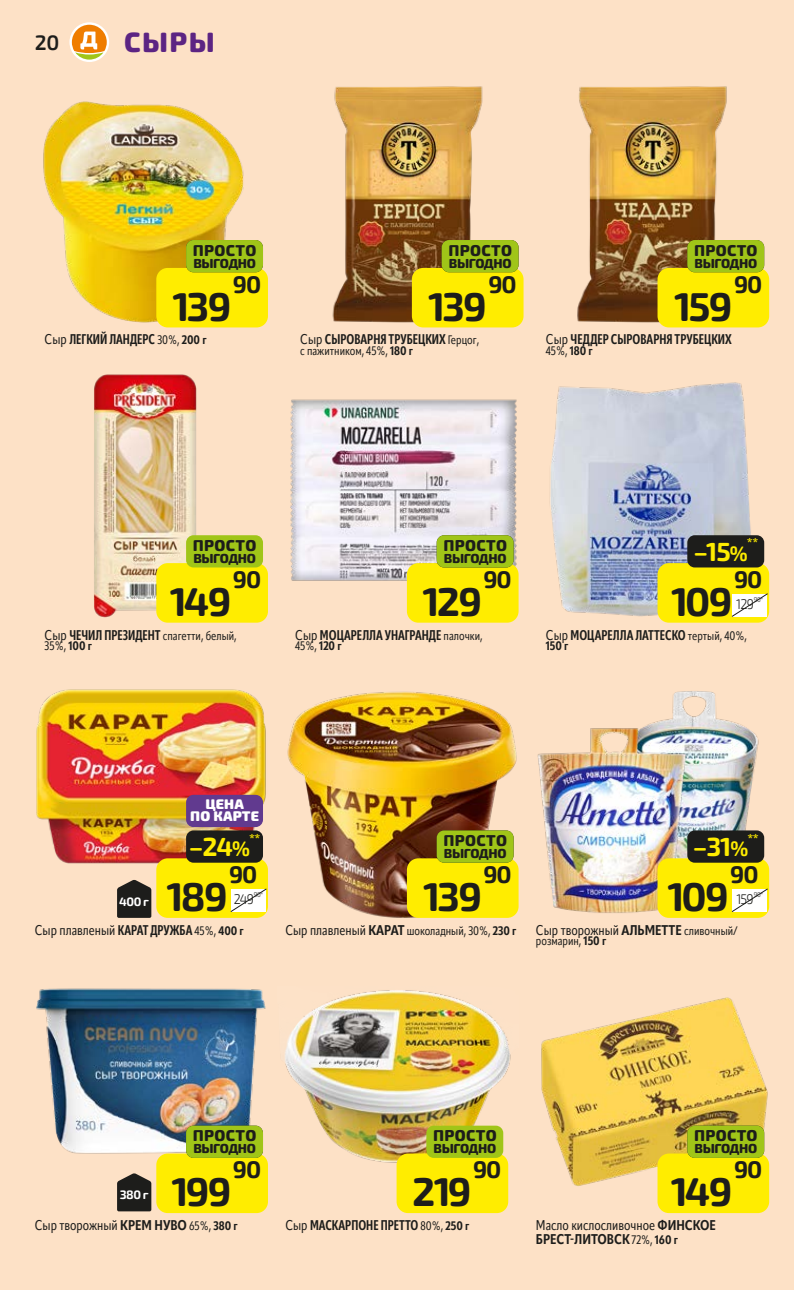
<style>
.page{position:relative;width:794px;height:1290px;background:#fde1c6}
.page>*{position:absolute;margin:0;border:0;box-sizing:border-box;transform-origin:0 0}
.t1{font:700 40.25px "Exo Soft";letter-spacing:-.06em;color:#1d1d1b}
.t2{font:800 28px "Exo Soft";color:#5c2483}
.t3{font:700 26.25px "Exo Soft";color:#ffed00}
.t4{font:700 24.15px "Exo Soft";letter-spacing:-.04em;color:#1d1d1b}
.t5{font:600 21px "Exo Soft";color:#1d1d1b}
.t6{font:800 15.75px "Exo Soft";letter-spacing:.02em;color:#1d1d1b}
.t7{font:700 14px "Apparat Extra Cond";color:#1d1d1b}
.t8{font:14px "Apparat Cond";color:#1d1d1b}
.t9{font:700 14px/14px "Apparat Cond";color:#1d1d1b}
.t10{font:900 14px/12.2px "Exo Soft";letter-spacing:.01em;color:#fff;text-align:center}
.t11{font:300 14px "Exo Soft";letter-spacing:-.06em;color:#1d1d1b;scale:.9 1}
.t12{font:800 13.12px "Exo Soft";letter-spacing:-.03em;color:#1d1d1b}
.t13{font:700 13.12px "Exo Soft";color:#ffed00}
.t14{font:12.25px/10.5px "Apparat Cond";color:#1d1d1b}
.t15{font:700 12.25px "Exo Soft";letter-spacing:-.04em;color:#fff}
.t16{font:700 12.25px "Apparat Cond";color:#1d1d1b}
.t17{font:300 7px "Exo Soft";color:#1d1d1b;scale:.9 1}
.s1{font-family:"Apparat Cond";font-weight:400}
.s2{font-family:"Apparat Cond";font-weight:400;font-size:12.25px}
.s3{font-family:"Apparat Cond";font-size:12.25px}
.s4{font-weight:700}
.s5{font-size:21px}
.s6{font-size:14px}
.s7{font-family:"Apparat Extra Cond";font-weight:700;font-size:14px}
.s8{font-family:"Apparat Extra Cond";font-weight:700}
.s9{font-size:12.25px}
.s10{font-weight:700;font-size:12.25px}
.s11{font-weight:700;font-size:14px}
.s12{font-weight:400}
.s13{font-weight:400;font-size:12.25px}
</style>
<div class="page">
<img style="left:541px;top:997px;width:228px;height:209px">
<div style="left:657px;top:1153px;width:112px;height:60px;background:#ffed00;border-radius:11px"></div>
<div style="left:687px;top:1125px;width:77px;height:33px;background:#a0c518;border-radius:7px"></div>
<img style="left:550px;top:382px;width:220px;height:236px">
<div style="left:657px;top:563px;width:112px;height:60px;background:#ffed00;border-radius:11px"></div>
<div style="left:687px;top:535px;width:77px;height:32px;background:#1d1d1b;border-radius:7px"></div>
<svg style="left:731px;top:593px;width:37px;height:24px"></svg>
<img style="left:284px;top:990px;width:227px;height:180px">
<div style="left:396px;top:1153px;width:112px;height:60px;background:#ffed00;border-radius:11px"></div>
<div style="left:426px;top:1125px;width:77px;height:33px;background:#a0c518;border-radius:7px"></div>
<img style="left:287px;top:691px;width:231px;height:227px">
<div style="left:407px;top:858px;width:111px;height:60px;background:#ffed00;border-radius:11px"></div>
<div style="left:437px;top:830px;width:76px;height:33px;background:#a0c518;border-radius:7px"></div>
<img style="left:94px;top:374px;width:103px;height:244px">
<div style="left:156px;top:563px;width:112px;height:60px;background:#ffed00;border-radius:11px"></div>
<div style="left:186px;top:535px;width:77px;height:32px;background:#a0c518;border-radius:7px"></div>
<img style="left:43px;top:101px;width:219px;height:222px">
<div style="left:156px;top:268px;width:112px;height:59px;background:#ffed00;border-radius:11px"></div>
<div style="left:186px;top:240px;width:77px;height:32px;background:#a0c518;border-radius:7px"></div>
<img style="left:290px;top:399px;width:228px;height:185px">
<div style="left:407px;top:563px;width:111px;height:60px;background:#ffed00;border-radius:11px"></div>
<div style="left:437px;top:535px;width:76px;height:32px;background:#a0c518;border-radius:7px"></div>
<img style="left:647px;top:691px;width:122px;height:175px">
<img style="left:537px;top:725px;width:150px;height:188px">
<div style="left:657px;top:858px;width:112px;height:60px;background:#ffed00;border-radius:11px"></div>
<div style="left:687px;top:830px;width:77px;height:33px;background:#1d1d1b;border-radius:7px"></div>
<svg style="left:731px;top:888px;width:37px;height:25px"></svg>
<img style="left:577px;top:86px;width:150px;height:237px">
<div style="left:657px;top:268px;width:112px;height:59px;background:#ffed00;border-radius:11px"></div>
<div style="left:687px;top:240px;width:77px;height:32px;background:#a0c518;border-radius:7px"></div>
<img style="left:332px;top:86px;width:151px;height:237px">
<div style="left:412px;top:268px;width:111px;height:59px;background:#ffed00;border-radius:11px"></div>
<div style="left:441px;top:240px;width:77px;height:32px;background:#a0c518;border-radius:7px"></div>
<img style="left:36px;top:689px;width:230px;height:174px">
<div style="left:156px;top:858px;width:112px;height:60px;background:#ffed00;border-radius:11px"></div>
<div style="left:186px;top:830px;width:77px;height:33px;background:#1d1d1b;border-radius:7px"></div>
<svg style="left:230px;top:888px;width:37px;height:25px"></svg>
<div style="left:186px;top:795px;width:77px;height:32px;background:#613a8f;border-radius:7px"></div>
<svg style="left:117px;top:880px;width:34px;height:38px"></svg>
<img style="left:36px;top:988px;width:230px;height:166px">
<div style="left:156px;top:1153px;width:112px;height:60px;background:#ffed00;border-radius:11px"></div>
<div style="left:186px;top:1125px;width:77px;height:33px;background:#a0c518;border-radius:7px"></div>
<svg style="left:117px;top:1173px;width:34px;height:38px"></svg>
<svg style="left:69px;top:22px;width:40px;height:40px"></svg>
<svg style="left:72px;top:25px;width:35px;height:35px"></svg>
<h3 class="t5" style="left:35px;top:30px;width:26px">20</h3>
<h2 class="t2" style="left:124px;top:25px;width:92px">СЫРЫ</h2>
<p class="t6" style="left:193px;top:240px;width:65px">ПРОСТО</p>
<p class="t12" style="left:193px;top:255px;width:64px">ВЫГОДНО</p>
<p class="t6" style="left:448px;top:240px;width:65px">ПРОСТО</p>
<p class="t12" style="left:449px;top:255px;width:64px">ВЫГОДНО</p>
<p class="t6" style="left:694px;top:240px;width:65px">ПРОСТО</p>
<p class="t12" style="left:694px;top:255px;width:64px">ВЫГОДНО</p>
<h3 class="t4" style="left:233px;top:270px;width:30px">90</h3>
<h1 class="t1" style="left:172px;top:283px;width:60px">139</h1>
<h3 class="t4" style="left:488px;top:270px;width:30px">90</h3>
<h1 class="t1" style="left:428px;top:283px;width:60px">139</h1>
<h3 class="t4" style="left:734px;top:270px;width:30px">90</h3>
<h1 class="t1" style="left:674px;top:283px;width:60px">159</h1>
<p class="t7" style="left:45px;top:331px;width:163px"><span class="s1">Сыр</span> ЛЕГКИЙ ЛАНДЕРС <span class="s2">30%,</span> <span class="s3">200 г</span></p>
<p class="t7" style="left:300px;top:331px;width:180px"><span class="s1">Сыр</span> СЫРОВАРНЯ ТРУБЕЦКИХ <span class="s2">Герцог,</span></p>
<p class="t14" style="left:300px;top:345px;width:114px">с пажитником, 45%, <span class="s4">180 г</span></p>
<p class="t7" style="left:546px;top:331px;width:187px"><span class="s1">Сыр</span> ЧЕДДЕР СЫРОВАРНЯ ТРУБЕЦКИХ</p>
<p class="t14" style="left:546px;top:345px;width:48px">45%, <span class="s4">180 г</span></p>
<p class="t6" style="left:193px;top:536px;width:65px">ПРОСТО</p>
<p class="t12" style="left:193px;top:550px;width:64px">ВЫГОДНО</p>
<p class="t6" style="left:443px;top:536px;width:65px">ПРОСТО</p>
<p class="t12" style="left:444px;top:550px;width:64px">ВЫГОДНО</p>
<p class="t13" style="left:747px;top:535px;width:13px">**</p>
<h3 class="t3" style="left:693px;top:536px;width:56px">–15<span class="s5">%</span></h3>
<h3 class="t4" style="left:233px;top:565px;width:30px">90</h3>
<h1 class="t1" style="left:170px;top:578px;width:63px">149</h1>
<h3 class="t4" style="left:483px;top:565px;width:30px">90</h3>
<h1 class="t1" style="left:422px;top:578px;width:61px">129</h1>
<p class="t14" style="left:45px;top:630px;width:194px"><span class="s6">Сыр</span> <span class="s7">ЧЕЧИЛ ПРЕЗИДЕНТ</span> спагетти, белый,<br>35%, <span class="s4">100 г</span></p>
<p class="t7" style="left:295px;top:626px;width:189px"><span class="s1">Сыр</span> МОЦАРЕЛЛА УНАГРАНДЕ <span class="s2">палочки,</span></p>
<p class="t14" style="left:295px;top:640px;width:48px">45%, <span class="s4">120 г</span></p>
<h3 class="t4" style="left:734px;top:565px;width:30px">90</h3>
<h1 class="t1" style="left:671px;top:578px;width:63px">109</h1>
<p class="t11" style="left:736px;top:596px;width:21px">129</p>
<p class="t17" style="left:754px;top:595px;width:12px">90*</p>
<p class="t7" style="left:546px;top:626px;width:203px"><span class="s1">Сыр</span> МОЦАРЕЛЛА ЛАТТЕСКО <span class="s2">тертый, 40%,</span></p>
<p class="t16" style="left:546px;top:638px;width:24px">150 г</p>
<p class="t10" style="left:190px;top:798px;width:70px">ЦЕНА<br>ПО КАРТЕ</p>
<p class="t13" style="left:249px;top:830px;width:13px">**</p>
<h3 class="t3" style="left:189px;top:831px;width:63px">–24<span class="s5">%</span></h3>
<p class="t6" style="left:443px;top:831px;width:65px">ПРОСТО</p>
<p class="t12" style="left:444px;top:846px;width:64px">ВЫГОДНО</p>
<p class="t13" style="left:747px;top:830px;width:13px">**</p>
<h3 class="t3" style="left:693px;top:831px;width:57px">–31<span class="s5">%</span></h3>
<p class="t15" style="left:119px;top:894px;width:31px">400 г</p>
<h3 class="t4" style="left:229px;top:860px;width:30px">90</h3>
<h1 class="t1" style="left:167px;top:873px;width:63px">189</h1>
<p class="t11" style="left:234px;top:891px;width:24px">249</p>
<p class="t17" style="left:254px;top:891px;width:12px">90*</p>
<p class="t8" style="left:35px;top:921px;width:211px">Сыр плавленый <span class="s8">КАРАТ ДРУЖБА</span> <span class="s9">45%,</span> <span class="s10">400 г</span></p>
<h3 class="t4" style="left:483px;top:860px;width:30px">90</h3>
<h1 class="t1" style="left:423px;top:873px;width:60px">139</h1>
<p class="t14" style="left:285px;top:925px;width:233px"><span class="s6">Сыр плавленый</span> <span class="s11">КАРАТ</span> шоколадный, 30%, <span class="s4">230 г</span></p>
<h3 class="t4" style="left:730px;top:860px;width:30px">90</h3>
<h1 class="t1" style="left:667px;top:873px;width:63px">109</h1>
<p class="t11" style="left:736px;top:891px;width:21px">159</p>
<p class="t17" style="left:754px;top:891px;width:12px">90*</p>
<p class="t8" style="left:536px;top:921px;width:203px">Сыр творожный <span class="s4">АЛЬМЕТТЕ</span> <span class="s9">сливочный/</span></p>
<p class="t14" style="left:536px;top:936px;width:72px">розмарин, <span class="s4">150 г</span></p>
<p class="t6" style="left:193px;top:1126px;width:65px">ПРОСТО</p>
<p class="t12" style="left:193px;top:1141px;width:64px">ВЫГОДНО</p>
<p class="t6" style="left:433px;top:1126px;width:65px">ПРОСТО</p>
<p class="t12" style="left:433px;top:1141px;width:64px">ВЫГОДНО</p>
<p class="t6" style="left:694px;top:1126px;width:65px">ПРОСТО</p>
<p class="t12" style="left:694px;top:1141px;width:64px">ВЫГОДНО</p>
<p class="t15" style="left:120px;top:1188px;width:30px">380 г</p>
<h3 class="t4" style="left:233px;top:1155px;width:30px">90</h3>
<h1 class="t1" style="left:172px;top:1168px;width:61px">199</h1>
<h3 class="t4" style="left:473px;top:1155px;width:30px">90</h3>
<h1 class="t1" style="left:412px;top:1168px;width:61px">219</h1>
<h3 class="t4" style="left:734px;top:1155px;width:30px">90</h3>
<h1 class="t1" style="left:671px;top:1168px;width:63px">149</h1>
<p class="t8" style="left:35px;top:1216px;width:204px">Сыр творожный <span class="s4">КРЕМ НУВО</span> <span class="s9">65%,</span> <span class="s10">380 г</span></p>
<p class="t7" style="left:285px;top:1216px;width:186px"><span class="s1">Сыр</span> МАСКАРПОНЕ ПРЕТТО <span class="s2">80%,</span> <span class="s3">250 г</span></p>
<p class="t9" style="left:536px;top:1218px;width:182px"><span class="s12">Масло кислосливочное</span> ФИНСКОЕ<br>БРЕСТ-ЛИТОВСК <span class="s13">72%,</span> <span class="s9">160 г</span></p>
</div>
